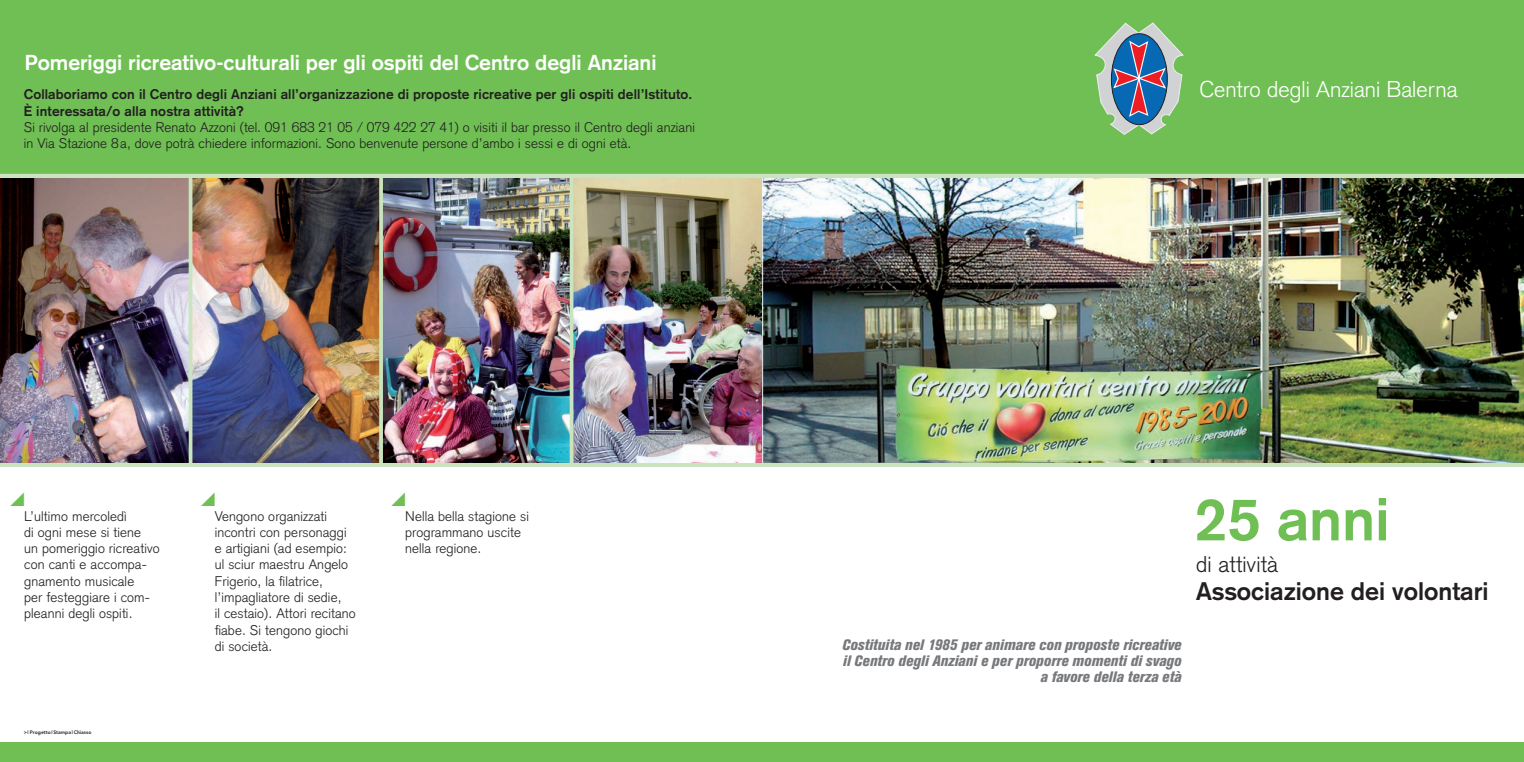
<style>
.page{position:relative;width:1524px;height:762px;background:#fff}
.page>*{position:absolute;margin:0;border:0;box-sizing:border-box;transform-origin:0 0}
.t1{font:700 59.5px "Akzidenz Grotesk";color:#6fbf54}
.t2{font:700 25px "Akzidenz Grotesk";color:#231f20}
.t3{font:300 22.5px "Akzidenz Grotesk";color:#fff}
.t4{font:300 22.5px "Akzidenz Grotesk";letter-spacing:.01em;color:#231f20}
.t5{font:700 21.25px "Akzidenz Grotesk";color:#fff}
.t6{font:italic 800 condensed 15px/16.2px "Akzidenz Grotesk BE";letter-spacing:.005em;color:#76787b;text-align:right}
.t7{font:300 13.75px/16.2px "Akzidenz Grotesk";letter-spacing:.01em;color:#231f20}
.t8{font:700 13.75px/16.2px "Akzidenz Grotesk";letter-spacing:.01em;color:#231f20}
.t9{font:800 5px "Avenir";color:#231f20}
</style>
<div class="page">
<div style="left:0;top:0;width:1524px;height:174px;background:#6fbf54"></div>
<div style="left:0;top:743px;width:1524px;height:19px;background:#6fbf54"></div>
<svg style="left:1094px;top:22px;width:89px;height:113px"></svg>
<img style="left:390px;top:178px;width:1134px;height:285px">
<img style="left:0;top:178px;width:390px;height:285px">
<hr style="left:189px;top:177px;width:3px;height:289px;background:#cae4bf">
<svg style="left:379px;top:178px;width:4px;height:285px"></svg>
<hr style="left:570px;top:177px;width:3px;height:289px;background:#cae4bf">
<hr style="left:0;top:174px;width:1524px;height:4px;background:#cae4bf">
<hr style="left:0;top:463px;width:1524px;height:4px;background:#cae4bf">
<h3 class="t5" style="left:25px;top:50px;width:633px">Pomeriggi ricreativo-culturali per gli ospiti del Centro degli Anziani</h3>
<p class="t8" style="left:24px;top:86px;width:670px">Collaboriamo con il Centro degli Anziani all’organizzazione di proposte ricreative per gli ospiti dell’Istituto.<br>È interessata/o alla nostra attività?</p>
<p class="t7" style="left:24px;top:119px;width:672px">Si rivolga al presidente Renato Azzoni (tel. 091 683 21 05 / 079 422 27 41) o visiti il bar presso il Centro degli anziani in Via Stazione 8a, dove potrà chiedere informazioni. Sono benvenute persone d’ambo i sessi e di ogni età.</p>
<p class="t7" style="left:24px;top:508px;width:137px">L’ultimo mercoledì<br>di ogni mese si tiene<br>un pomeriggio ricreativo con canti e accompa&shy;gnamento musicale<br>per festeggiare i com&shy;pleanni degli ospiti.</p>
<p class="t7" style="left:215px;top:508px;width:143px">Vengono organizzati incontri con personaggi e artigiani (ad esempio: ul sciur maestru Angelo<br>Frigerio, la filatrice, l’impagliatore di sedie,<br>il cestaio). Attori recitano fiabe. Si tengono giochi di società.</p>
<p class="t7" style="left:405px;top:508px;width:125px">Nella bella stagione si programmano uscite nella regione.</p>
<p class="t9" style="left:24px;top:729px;width:69px">&gt;| Progetto| Stampa| Chiasso</p>
<h3 class="t3" style="left:1199px;top:76px;width:260px">Centro degli Anziani Balerna</h3>
<h1 class="t1" style="left:1194px;top:484px;width:197px">25 anni</h1>
<h3 class="t4" style="left:1196px;top:551px;width:83px">di attività</h3>
<h2 class="t2" style="left:1196px;top:576px;width:294px">Associazione dei volontari</h2>
<p class="t6" style="left:842px;top:637px;width:341px">Costituita nel 1985 per animare con proposte ricreative il Centro degli Anziani e per proporre momenti di svago a favore della terza età</p>
</div>
